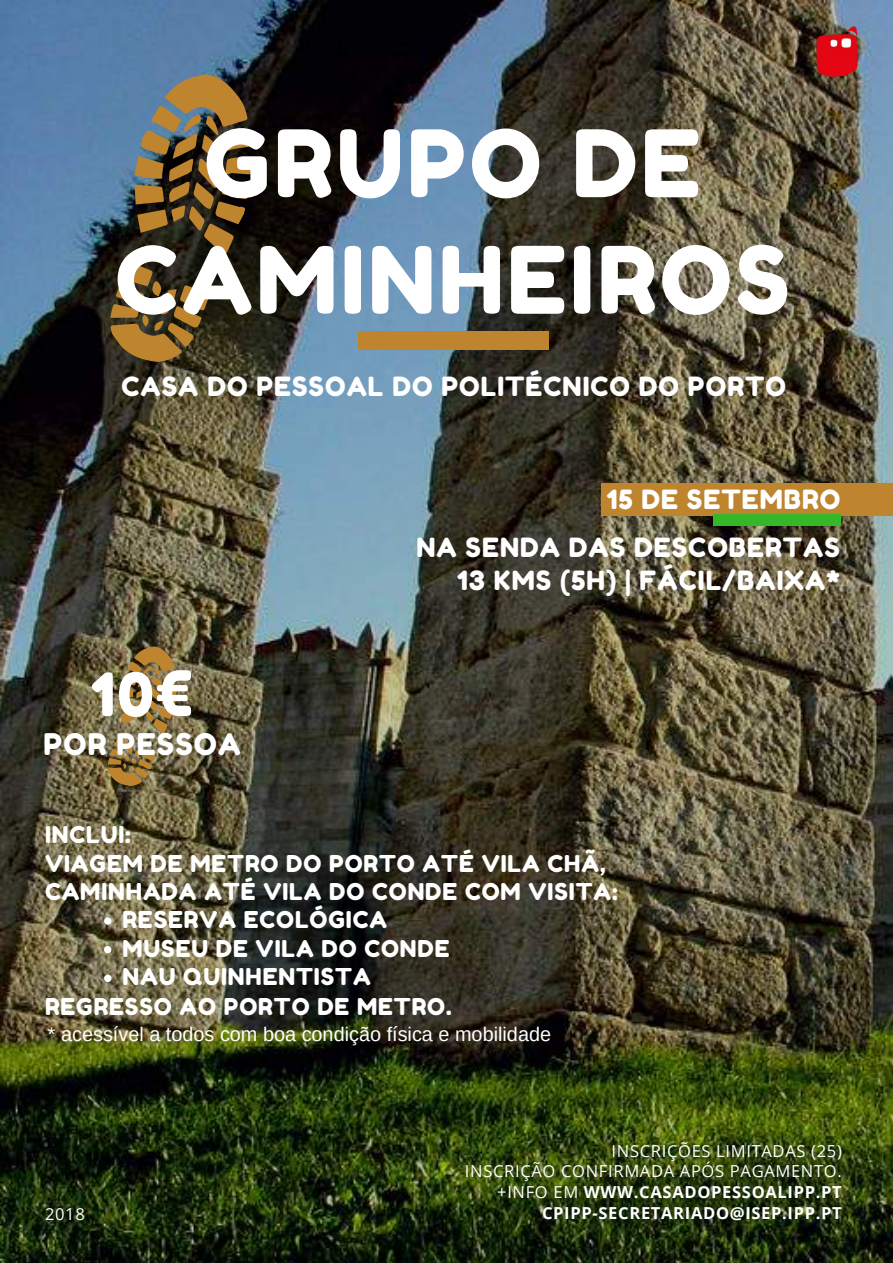
<style>
.page{position:relative;width:893px;height:1263px;background:#fff}
.page>*{position:absolute;margin:0;border:0;box-sizing:border-box;transform-origin:0 0}
.t1{font:92.7px/116.5px "Fredoka One";letter-spacing:.04em;color:#fff;text-align:center}
.t2{font:59.62px "Fredoka One";color:#fff}
.t3{font:29.78px "Fredoka One";letter-spacing:.04em;color:#fff}
.t4{font:26.47px/33.2px "Fredoka One";letter-spacing:.04em;color:#fff;text-align:right}
.t5{font:23.17px/28.7px "Fredoka One";letter-spacing:.04em;color:#fff}
.t6{font:19.88px "Arimo";color:#fff}
.t7{font:16.58px/20.9px "Open Sans";letter-spacing:.04em;color:#fff;text-align:right}
.t8{font:700 16.58px "Open Sans";letter-spacing:.04em;color:#fff}
.s1{font-weight:700}
</style>
<div class="page">
<img style="left:0;top:0;width:893px;height:1263px">
<svg style="left:105px;top:66px;width:151px;height:302px;background:#584e37"></svg>
<svg style="left:105px;top:642px;width:73px;height:147px;background:#846d3f"></svg>
<div style="left:358px;top:331px;width:191px;height:19px;background:#bf852e"></div>
<img style="left:805px;top:23px;width:64px;height:57px">
<div style="left:601px;top:483px;width:292px;height:32px;background:#bf852e"></div>
<div style="left:713px;top:514px;width:128px;height:12px;background:#35b729"></div>
<svg style="left:104px;top:917px;width:7px;height:8px"></svg>
<svg style="left:104px;top:946px;width:7px;height:7px"></svg>
<svg style="left:104px;top:975px;width:7px;height:7px"></svg>
<h1 class="t1" style="left:115px;top:105px;width:676px">GRUPO DE<br>CAMINHEIROS</h1>
<p class="t4" style="left:121px;top:369px;width:666px">CASA DO PESSOAL DO POLITÉCNICO DO PORTO</p>
<p class="t4" style="left:607px;top:482px;width:235px">15 DE SETEMBRO</p>
<h2 class="t2" style="left:91px;top:658px;width:103px">10€</h2>
<p class="t3" style="left:44px;top:725px;width:199px">POR PESSOA</p>
<p class="t4" style="left:416px;top:530px;width:425px">NA SENDA DAS DESCOBERTAS<br>13 KMS (5H) | FÁCIL/BAIXA*</p>
<p class="t5" style="left:45px;top:820px;width:574px">INCLUI:<br>VIAGEM DE METRO DO PORTO ATÉ VILA CHÃ,<br>CAMINHADA ATÉ VILA DO CONDE COM VISITA:</p>
<p class="t5" style="left:122px;top:905px;width:329px">RESERVA ECOLÓGICA<br>MUSEU DE VILA DO CONDE<br>NAU QUINHENTISTA</p>
<p class="t5" style="left:45px;top:992px;width:408px">REGRESSO AO PORTO DE METRO.</p>
<p class="t6" style="left:48px;top:1023px;width:505px">* acessível a todos com boa condição física e mobilidade</p>
<p class="t7" style="left:465px;top:1140px;width:378px">INSCRIÇÕES LIMITADAS (25)<br>INSCRIÇÃO CONFIRMADA APÓS PAGAMENTO. +INFO EM <span class="s1">WWW.CASADOPESSOALIPP.PT</span></p>
<p class="t7" style="left:45px;top:1203px;width:41px">2018</p>
<p class="t8" style="left:542px;top:1201px;width:301px">CPIPP-SECRETARIADO@ISEP.IPP.PT</p>
</div>
